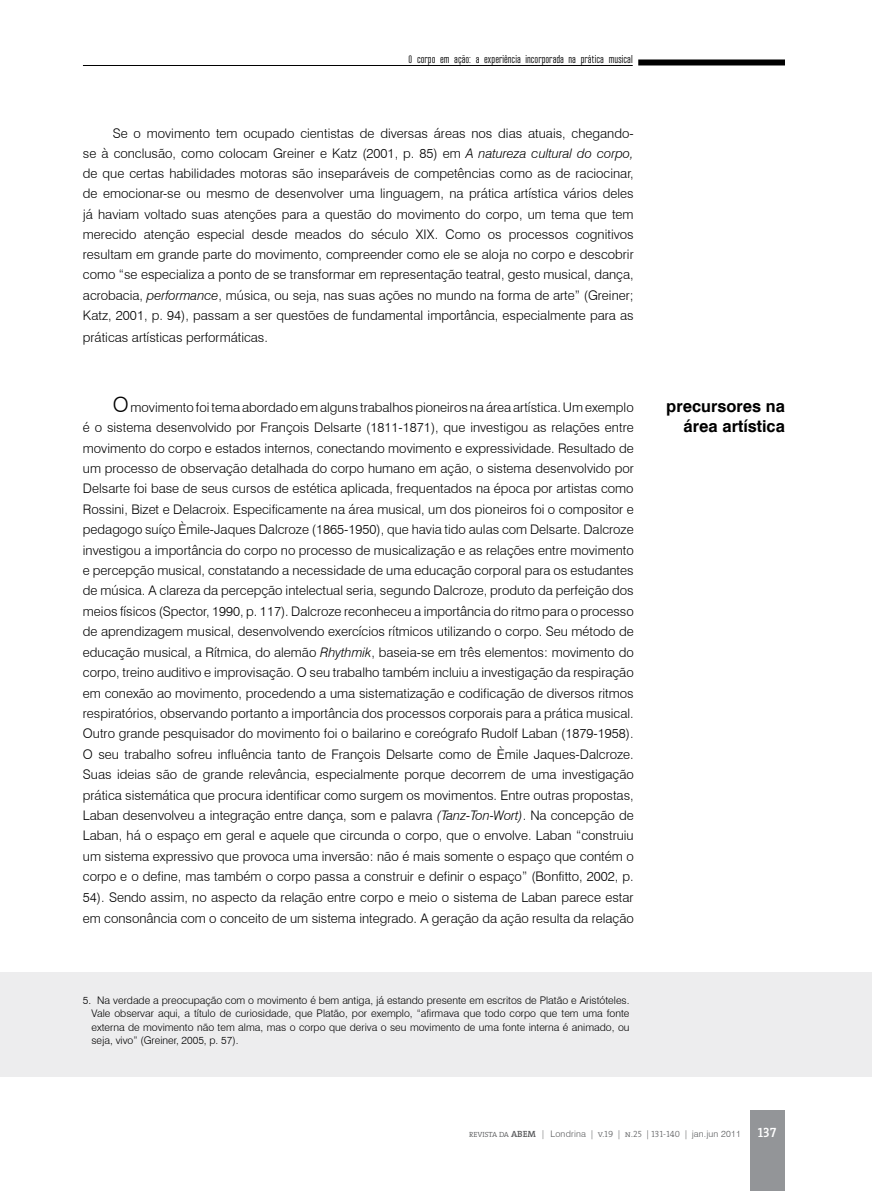
<style>
.page{position:relative;width:872px;height:1191px;background:#fff}
.page>*{position:absolute;margin:0;border:0;box-sizing:border-box;transform-origin:0 0}
.t1{font:700 16.5px/19.5px "Swiss 721 BT";color:#000;text-align:right}
.t2{font:13.5px "The Serif Semi Bold Caps";color:#fff}
.t3{font:300 13.2px/20.4px "Swiss 721 BT";color:#000;text-align:justify}
.t4{font:300 10.5px/13.5px "Swiss 721 BT";color:#000;text-align:justify}
.t5{font:9px "Wearetrippin Short";color:#000}
.t6{font:300 9px "Swiss 721 BT";letter-spacing:.02em;color:#58595b}
.s1{font-style:italic}
.s2{font-size:21px}
.s3{font-family:"The Serif";font-size:7.5px}
.s4{font-family:"The Serif";font-weight:600}
.s5{font-family:"The Serif Light Caps";font-weight:400}
</style>
<div class="page">
<hr style="left:83px;top:65px;width:549px;height:1px;background:#000">
<div style="left:749px;top:1110px;width:35px;height:81px;background:#939598"></div>
<div style="left:638px;top:59px;width:147px;height:6px;background:#000"></div>
<div style="left:0;top:972px;width:872px;height:104px;background:#ededee"></div>
<p class="t5" style="left:408px;top:53px;width:226px">O corpo em ação: a experiência incorporada na prática musical</p>
<p class="t3" style="left:83px;top:123px;width:552px;text-indent:30px">Se o movimento tem ocupado cientistas de diversas áreas nos dias atuais, chegando&shy;se à conclusão, como colocam Greiner e Katz (2001, p. 85) em <span class="s1">A natureza cultural do corpo, </span>de que certas habilidades motoras são inseparáveis de competências como as de raciocinar, de emocionar-se ou mesmo de desenvolver uma linguagem, na prática artística vários deles já haviam voltado suas atenções para a questão do movimento do corpo, um tema que tem merecido atenção especial desde meados do século XIX. Como os processos cognitivos resultam em grande parte do movimento, compreender como ele se aloja no corpo e descobrir como “se especializa a ponto de se transformar em representação teatral, gesto musical, dança, acrobacia, <span class="s1">performance</span>, música, ou seja, nas suas ações no mundo na forma de arte” (Greiner; Katz, 2001, p. 94), passam a ser questões de fundamental importância, especialmente para as</p>
<p class="t3" style="left:83px;top:327px;width:186px">práticas artísticas performáticas.</p>
<p class="t3" style="left:83px;top:396px;width:552px;text-indent:30px"><span class="s2">O</span> movimento foi tema abordado em alguns trabalhos pioneiros na área artística. Um exemplo é o sistema desenvolvido por François Delsarte (1811-1871), que investigou as relações entre movimento do corpo e estados internos, conectando movimento e expressividade. Resultado de um processo de observação detalhada do corpo humano em ação, o sistema desenvolvido por Delsarte foi base de seus cursos de estética aplicada, frequentados na época por artistas como Rossini, Bizet e Delacroix. Especificamente na área musical, um dos pioneiros foi o compositor e pedagogo suíço Èmile-Jaques Dalcroze (1865-1950), que havia tido aulas com Delsarte. Dalcroze investigou a importância do corpo no processo de musicalização e as relações entre movimento e percepção musical, constatando a necessidade de uma educação corporal para os estudantes de música. A clareza da percepção intelectual seria, segundo Dalcroze, produto da perfeição dos meios físicos (Spector, 1990, p. 117). Dalcroze reconheceu a importância do ritmo para o processo de aprendizagem musical, desenvolvendo exercícios rítmicos utilizando o corpo. Seu método de educação musical, a Rítmica, do alemão <span class="s1">Rhythmik</span>, baseia-se em três elementos: movimento do corpo, treino auditivo e improvisação. O seu trabalho também incluiu a investigação da respiração em conexão ao movimento, procedendo a uma sistematização e codificação de diversos ritmos respiratórios, observando portanto a importância dos processos corporais para a prática musical.<br>Outro grande pesquisador do movimento foi o bailarino e coreógrafo Rudolf Laban (1879-1958).<br>O seu trabalho sofreu influência tanto de François Delsarte como de Èmile Jaques-Dalcroze.<br>Suas ideias são de grande relevância, especialmente porque decorrem de uma investigação prática sistemática que procura identificar como surgem os movimentos. Entre outras propostas, Laban desenvolveu a integração entre dança, som e palavra <span class="s1">(Tanz-Ton-Wort)</span>. Na concepção de Laban, há o espaço em geral e aquele que circunda o corpo, que o envolve. Laban “construiu um sistema expressivo que provoca uma inversão: não é mais somente o espaço que contém o corpo e o define, mas também o corpo passa a construir e definir o espaço” (Bonfitto, 2002, p.<br>54). Sendo assim, no aspecto da relação entre corpo e meio o sistema de Laban parece estar em consonância com o conceito de um sistema integrado. A geração da ação resulta da relação</p>
<p class="t4" style="left:91px;top:993px;width:539px;text-indent:-9px">5. Na verdade a preocupação com o movimento é bem antiga, já estando presente em escritos de Platão e Aristóteles.<br>Vale observar aqui, a título de curiosidade, que Platão, por exemplo, “afirmava que todo corpo que tem uma fonte externa de movimento não tem alma, mas o corpo que deriva o seu movimento de uma fonte interna é animado, ou seja, vivo” (Greiner, 2005, p. 57).</p>
<p class="t1" style="left:666px;top:396px;width:120px">precursores na área artística</p>
<p class="t6" style="left:469px;top:1128px;width:273px"><span class="s3">REVISTA DA</span> <span class="s4">ABEM</span> | Londrina <span class="s5">| v.19 | n.25 | 131-140 |</span> jan.jun 2011</p>
<p class="t2" style="left:758px;top:1121px;width:20px">137</p>
</div>
